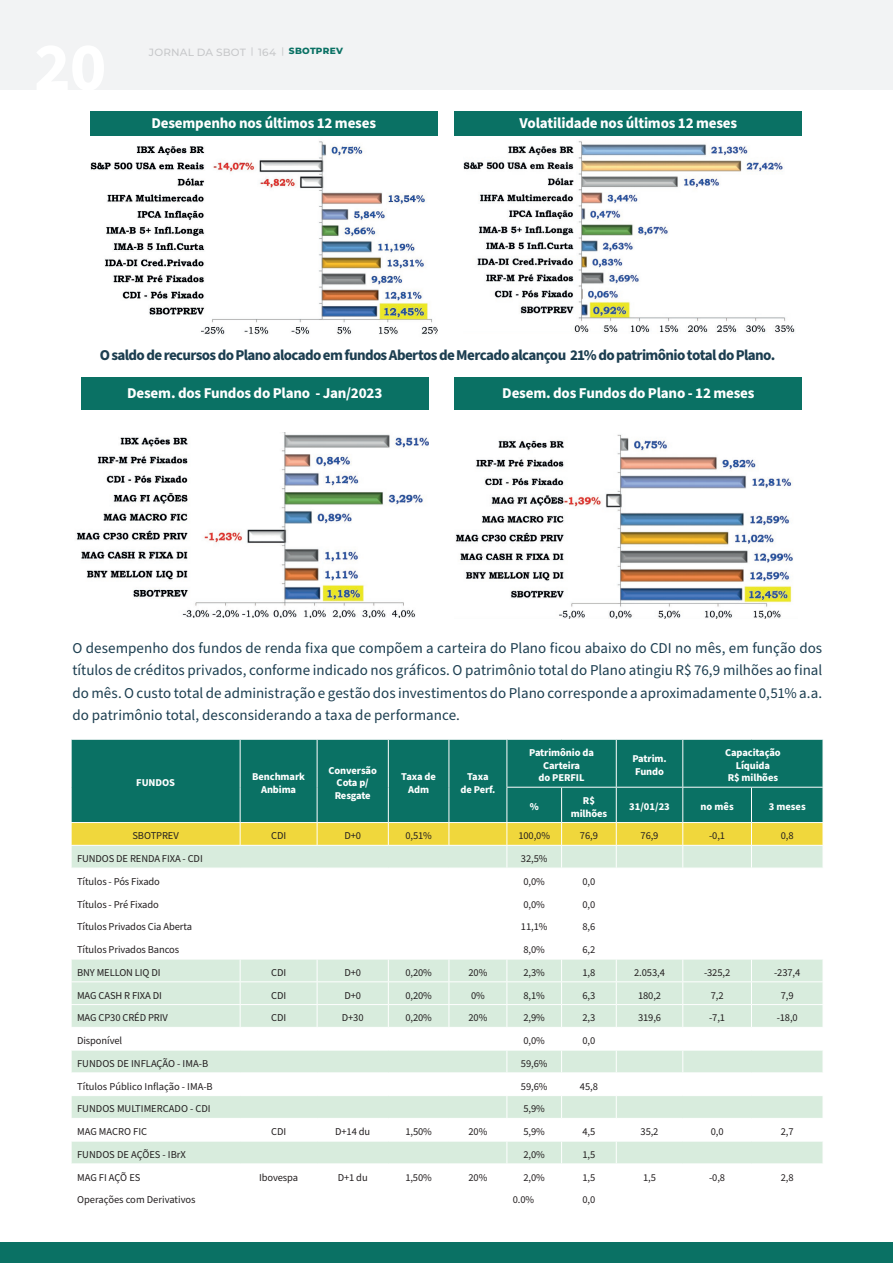
<style>
.page{position:relative;width:893px;height:1263px;background:#fff}
.page>*{position:absolute;margin:0;border:0;box-sizing:border-box;transform-origin:0 0}
.t1{font:15px/22.5px "Source Sans Pro";letter-spacing:.005em;color:#1c3e50;text-align:justify}
.t2{font:700 15px "Source Sans Pro";letter-spacing:-.01em;color:#fff}
.t3{font:700 15px "Source Sans Pro";letter-spacing:-.045em;color:#1c3e50}
.t4{font:10.5px "Source Sans Pro";letter-spacing:-.01em;color:#231f20}
.t5{font:700 10.5px/12.6px "Source Sans Pro";letter-spacing:-.01em;color:#fff;text-align:center}
.t6{font:500 10.5px "Montserrat";letter-spacing:.02em;color:#c7c8ca}
.s1{font-size:9px}
.s2{font-weight:800;font-size:9px;color:#0a7164}
</style>
<div class="page">
<div style="left:0;top:0;width:893px;height:90px;background:#f2f3f4"></div>
<div style="left:0;top:1242px;width:893px;height:21px;background:#0a7164"></div>
<img style="left:90px;top:141px;width:347px;height:194px">
<img style="left:76px;top:433px;width:352px;height:184px">
<img style="left:463px;top:141px;width:332px;height:192px">
<img style="left:455px;top:434px;width:338px;height:184px">
<div style="left:90px;top:112px;width:347px;height:24px;background:#0a7164"></div>
<div style="left:455px;top:112px;width:347px;height:24px;background:#0a7164"></div>
<div style="left:455px;top:378px;width:347px;height:32px;background:#0a7164"></div>
<div style="left:81px;top:378px;width:347px;height:32px;background:#0a7164"></div>
<div style="left:72px;top:740px;width:751px;height:82px;background:#0a7164"></div>
<hr style="left:240px;top:740px;width:1px;height:47px;background:#fff">
<hr style="left:317px;top:740px;width:1px;height:47px;background:#fff">
<hr style="left:388px;top:740px;width:1px;height:47px;background:#fff">
<hr style="left:449px;top:740px;width:1px;height:47px;background:#fff">
<hr style="left:240px;top:787px;width:1px;height:35px;background:#fff">
<hr style="left:317px;top:787px;width:1px;height:35px;background:#fff">
<hr style="left:388px;top:787px;width:1px;height:35px;background:#fff">
<hr style="left:449px;top:787px;width:1px;height:35px;background:#fff">
<hr style="left:616px;top:740px;width:1px;height:47px;background:#fff">
<hr style="left:682px;top:740px;width:1px;height:47px;background:#fff">
<hr style="left:506px;top:740px;width:1px;height:47px;background:#fff">
<hr style="left:506px;top:787px;width:56px;height:1px;background:#fff">
<hr style="left:506px;top:787px;width:1px;height:35px;background:#fff">
<hr style="left:562px;top:787px;width:54px;height:1px;background:#fff">
<hr style="left:561px;top:787px;width:1px;height:35px;background:#fff">
<hr style="left:616px;top:787px;width:67px;height:1px;background:#fff">
<hr style="left:616px;top:787px;width:1px;height:35px;background:#fff">
<hr style="left:683px;top:787px;width:68px;height:1px;background:#fff">
<hr style="left:682px;top:787px;width:1px;height:35px;background:#fff">
<hr style="left:751px;top:787px;width:72px;height:1px;background:#fff">
<hr style="left:751px;top:787px;width:1px;height:35px;background:#fff">
<svg style="left:71px;top:822px;width:752px;height:342px"></svg>
<hr style="left:751px;top:868px;width:72px;height:1px;background:#fff">
<p class="t6" style="left:149px;top:45px;width:196px">JORNAL DA SBOT <span class="s1">|</span> 164 <span class="s1">|</span> <span class="s2">SBOTPREV</span></p>
<h1 class="t2" style="left:151px;top:112px;width:226px">Desempenho nos últimos 12 meses</h1>
<h1 class="t2" style="left:520px;top:112px;width:219px">Volatilidade nos últimos 12 meses</h1>
<h1 class="t3" style="left:100px;top:345px;width:677px">O saldo de recursos do Plano alocado em fundos Abertos de Mercado alcançou 21% do patrimônio total do Plano.</h1>
<h1 class="t2" style="left:127px;top:382px;width:257px">Desem. dos Fundos do Plano - Jan/2023</h1>
<h1 class="t2" style="left:502px;top:382px;width:254px">Desem. dos Fundos do Plano - 12 meses</h1>
<p class="t1" style="left:72px;top:637px;width:751px">O desempenho dos fundos de renda fixa que compõem a carteira do Plano ficou abaixo do CDI no mês, em função dos títulos de créditos privados, conforme indicado nos gráficos. O patrimônio total do Plano atingiu R$ 76,9 milhões ao final do mês. O custo total de administração e gestão dos investimentos do Plano corresponde a aproximadamente 0,51% a.a. do patrimônio total, desconsiderando a taxa de performance.</p>
<p class="t5" style="left:136px;top:777px;width:40px">FUNDOS</p>
<p class="t5" style="left:252px;top:770px;width:54px">Benchmark<br>Anbima</p>
<p class="t5" style="left:329px;top:764px;width:50px">Conversão<br>Cota p/<br>Resgate</p>
<p class="t5" style="left:401px;top:770px;width:36px">Taxa de<br>Adm</p>
<p class="t5" style="left:460px;top:770px;width:36px">Taxa de Perf.</p>
<p class="t5" style="left:529px;top:746px;width:66px">Patrimônio da<br>Carteira<br>do PERFIL</p>
<p class="t5" style="left:632px;top:753px;width:36px;text-align:left">Patrim.<br>Fundo</p>
<p class="t5" style="left:725px;top:746px;width:57px">Capacitação<br>Líquida<br>R$ milhões</p>
<p class="t5" style="left:530px;top:801px;width:11px">%</p>
<p class="t5" style="left:571px;top:794px;width:38px">R$ milhões</p>
<p class="t5" style="left:629px;top:801px;width:42px">31/01/23</p>
<p class="t5" style="left:700px;top:801px;width:35px">no mês</p>
<p class="t5" style="left:769px;top:801px;width:39px">3 meses</p>
<p class="t4" style="left:132px;top:829px;width:48px">SBOTPREV</p>
<p class="t4" style="left:271px;top:829px;width:17px">CDI</p>
<p class="t4" style="left:344px;top:829px;width:18px">D+0</p>
<p class="t4" style="left:405px;top:829px;width:28px">0,51%</p>
<p class="t4" style="left:518px;top:829px;width:33px">100,0%</p>
<p class="t4" style="left:580px;top:829px;width:19px">76,9</p>
<p class="t4" style="left:641px;top:829px;width:19px">76,9</p>
<p class="t4" style="left:709px;top:829px;width:18px">-0,1</p>
<p class="t4" style="left:781px;top:829px;width:14px">0,8</p>
<p class="t4" style="left:77px;top:851px;width:127px">FUNDOS DE RENDA FIXA - CDI</p>
<p class="t4" style="left:521px;top:851px;width:28px">32,5%</p>
<p class="t4" style="left:77px;top:874px;width:84px">Títulos - Pós Fixado</p>
<p class="t4" style="left:524px;top:874px;width:23px">0,0%</p>
<p class="t4" style="left:582px;top:874px;width:14px">0,0</p>
<p class="t4" style="left:77px;top:897px;width:83px">Títulos - Pré Fixado</p>
<p class="t4" style="left:524px;top:897px;width:23px">0,0%</p>
<p class="t4" style="left:582px;top:897px;width:14px">0,0</p>
<p class="t4" style="left:77px;top:920px;width:116px">Títulos Privados Cia Aberta</p>
<p class="t4" style="left:521px;top:920px;width:28px">11,1%</p>
<p class="t4" style="left:582px;top:920px;width:14px">8,6</p>
<p class="t4" style="left:77px;top:942px;width:104px">Títulos Privados Bancos</p>
<p class="t4" style="left:524px;top:942px;width:23px">8,0%</p>
<p class="t4" style="left:582px;top:942px;width:14px">6,2</p>
<p class="t4" style="left:77px;top:965px;width:85px">BNY MELLON LIQ DI</p>
<p class="t4" style="left:271px;top:965px;width:17px">CDI</p>
<p class="t4" style="left:344px;top:965px;width:18px">D+0</p>
<p class="t4" style="left:405px;top:965px;width:28px">0,20%</p>
<p class="t4" style="left:468px;top:965px;width:20px">20%</p>
<p class="t4" style="left:524px;top:965px;width:23px">2,3%</p>
<p class="t4" style="left:582px;top:965px;width:14px">1,8</p>
<p class="t4" style="left:634px;top:965px;width:32px">2.053,4</p>
<p class="t4" style="left:704px;top:965px;width:28px">-325,2</p>
<p class="t4" style="left:774px;top:965px;width:28px">-237,4</p>
<p class="t4" style="left:77px;top:988px;width:86px">MAG CASH R FIXA DI</p>
<p class="t4" style="left:271px;top:988px;width:17px">CDI</p>
<p class="t4" style="left:344px;top:988px;width:18px">D+0</p>
<p class="t4" style="left:405px;top:988px;width:28px">0,20%</p>
<p class="t4" style="left:471px;top:988px;width:15px">0%</p>
<p class="t4" style="left:524px;top:988px;width:23px">8,1%</p>
<p class="t4" style="left:582px;top:988px;width:14px">6,3</p>
<p class="t4" style="left:638px;top:988px;width:25px">180,2</p>
<p class="t4" style="left:711px;top:988px;width:14px">7,2</p>
<p class="t4" style="left:781px;top:988px;width:14px">7,9</p>
<p class="t4" style="left:77px;top:1011px;width:92px">MAG CP30 CRÉD PRIV</p>
<p class="t4" style="left:271px;top:1011px;width:17px">CDI</p>
<p class="t4" style="left:342px;top:1011px;width:23px">D+30</p>
<p class="t4" style="left:405px;top:1011px;width:28px">0,20%</p>
<p class="t4" style="left:468px;top:1011px;width:20px">20%</p>
<p class="t4" style="left:524px;top:1011px;width:23px">2,9%</p>
<p class="t4" style="left:582px;top:1011px;width:14px">2,3</p>
<p class="t4" style="left:638px;top:1011px;width:25px">319,6</p>
<p class="t4" style="left:709px;top:1011px;width:18px">-7,1</p>
<p class="t4" style="left:777px;top:1011px;width:23px">-18,0</p>
<p class="t4" style="left:77px;top:1033px;width:47px">Disponível</p>
<p class="t4" style="left:524px;top:1033px;width:23px">0,0%</p>
<p class="t4" style="left:582px;top:1033px;width:14px">0,0</p>
<p class="t4" style="left:77px;top:1056px;width:133px">FUNDOS DE INFLAÇÃO - IMA-B</p>
<p class="t4" style="left:521px;top:1056px;width:28px">59,6%</p>
<p class="t4" style="left:77px;top:1079px;width:137px">Títulos Público Inflação - IMA-B</p>
<p class="t4" style="left:521px;top:1079px;width:28px">59,6%</p>
<p class="t4" style="left:580px;top:1079px;width:19px">45,8</p>
<p class="t4" style="left:77px;top:1102px;width:135px">FUNDOS MULTIMERCADO - CDI</p>
<p class="t4" style="left:523px;top:1102px;width:23px">5,9%</p>
<p class="t4" style="left:77px;top:1125px;width:72px">MAG MACRO FIC</p>
<p class="t4" style="left:271px;top:1125px;width:17px">CDI</p>
<p class="t4" style="left:335px;top:1125px;width:37px">D+14 du</p>
<p class="t4" style="left:405px;top:1125px;width:28px">1,50%</p>
<p class="t4" style="left:468px;top:1125px;width:20px">20%</p>
<p class="t4" style="left:523px;top:1125px;width:23px">5,9%</p>
<p class="t4" style="left:582px;top:1125px;width:14px">4,5</p>
<p class="t4" style="left:640px;top:1125px;width:19px">35,2</p>
<p class="t4" style="left:711px;top:1125px;width:14px">0,0</p>
<p class="t4" style="left:781px;top:1125px;width:14px">2,7</p>
<p class="t4" style="left:77px;top:1147px;width:110px">FUNDOS DE AÇÕES - IBrX</p>
<p class="t4" style="left:523px;top:1147px;width:23px">2,0%</p>
<p class="t4" style="left:582px;top:1147px;width:14px">1,5</p>
<p class="t4" style="left:77px;top:1170px;width:65px">MAG FI AÇÕ ES</p>
<p class="t4" style="left:259px;top:1170px;width:40px">Ibovespa</p>
<p class="t4" style="left:338px;top:1170px;width:32px">D+1 du</p>
<p class="t4" style="left:405px;top:1170px;width:28px">1,50%</p>
<p class="t4" style="left:468px;top:1170px;width:20px">20%</p>
<p class="t4" style="left:523px;top:1170px;width:23px">2,0%</p>
<p class="t4" style="left:582px;top:1170px;width:14px">1,5</p>
<p class="t4" style="left:643px;top:1170px;width:14px">1,5</p>
<p class="t4" style="left:709px;top:1170px;width:18px">-0,8</p>
<p class="t4" style="left:781px;top:1170px;width:14px">2,8</p>
<p class="t4" style="left:77px;top:1193px;width:120px">Operações com Derivativos</p>
<p class="t4" style="left:513px;top:1193px;width:23px">0.0%</p>
<p class="t4" style="left:582px;top:1193px;width:14px">0,0</p>
</div>
